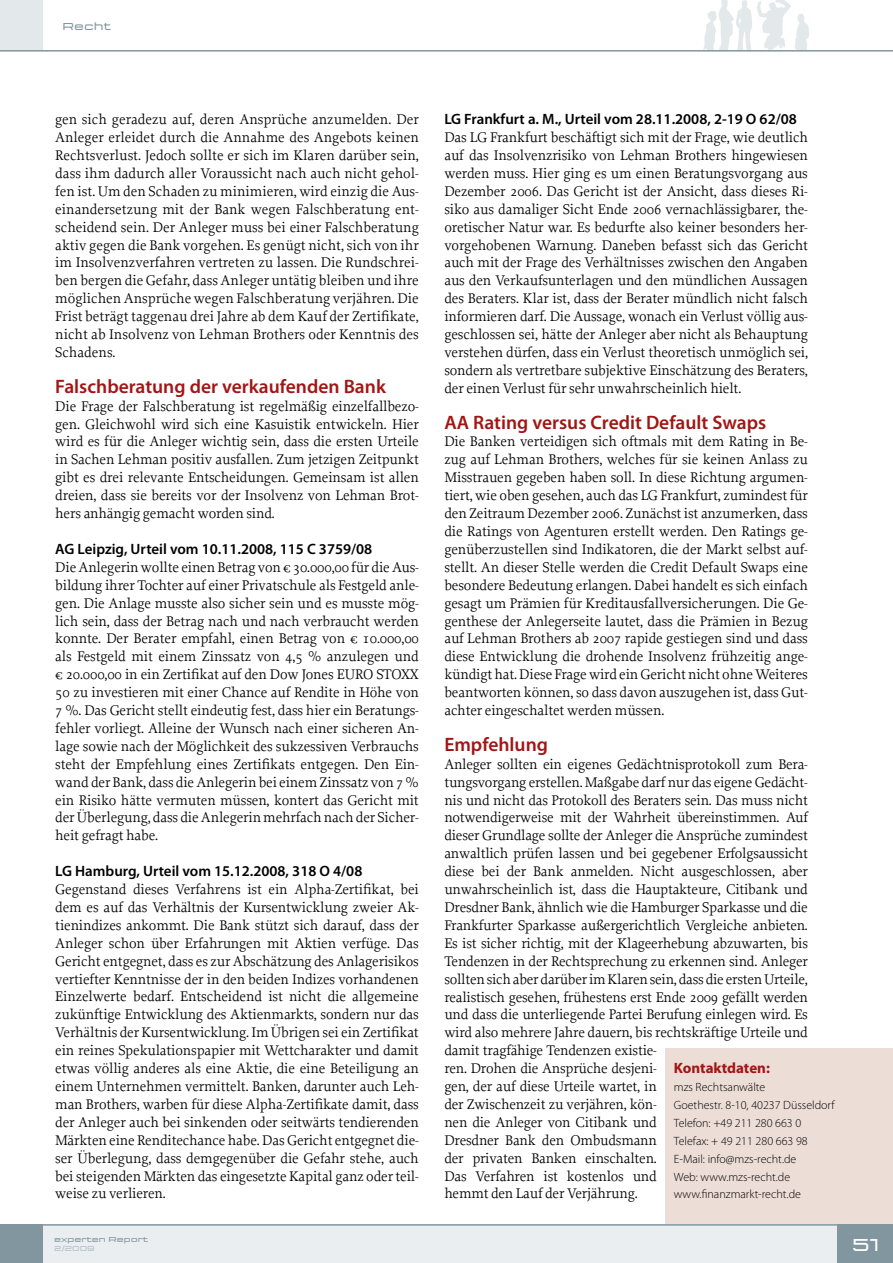
<style>
.page{position:relative;width:893px;height:1263px;background:#fff}
.page>*{position:absolute;margin:0;border:0;box-sizing:border-box;transform-origin:0 0}
.t1{font:600 19.5px "Myriad Pro";color:#a11615}
.t2{font:18px "Q Type Ext";color:#fff}
.t3{font:600 15px "Myriad Pro";color:#000}
.t4{font:700 15px "Myriad Pro";color:#a11615}
.t5{font:14.7px/17.9px "Proforma";letter-spacing:-.015em;color:#000;text-align:justify}
.t6{font:300 12px/17.9px "Myriad Pro";color:#000}
.t7{font:10.5px "Q Type Ext";color:#81969e}
.t8{font:7.5px "Q Type Ext";color:#81969e}
.t9{font:7.5px "Q Type Ext";color:#b1bfc6}
</style>
<div class="page">
<div style="left:0;top:1225px;width:893px;height:38px;background:#eaeef1"></div>
<div style="left:838px;top:1225px;width:55px;height:38px;background:#81969e"></div>
<hr style="left:0;top:1224px;width:893px;height:1px;background:#81969e">
<div style="left:0;top:0;width:43px;height:51px;background:#e3e9eb"></div>
<div style="left:0;top:1224px;width:43px;height:39px;background:#81969e"></div>
<img style="left:703px;top:0;width:106px;height:50px">
<hr style="left:0;top:50px;width:893px;height:2px;background:#81969e">
<div style="left:665px;top:1048px;width:228px;height:176px;background:#edddd7"></div>
<p class="t7" style="left:62px;top:21px;width:50px">Recht</p>
<p class="t5" style="left:55px;top:110px;width:365px">gen sich geradezu auf, deren Ansprüche anzumelden. Der Anleger erleidet durch die Annahme des Angebots keinen Rechtsverlust. Jedoch sollte er sich im Klaren darüber sein, dass ihm dadurch aller Voraussicht nach auch nicht gehol&shy;fen ist. Um den Schaden zu minimieren, wird einzig die Aus&shy;einandersetzung mit der Bank wegen Falschberatung ent&shy;scheidend sein. Der Anleger muss bei einer Falschberatung aktiv gegen die Bank vorgehen. Es genügt nicht, sich von ihr im Insolvenzverfahren vertreten zu lassen. Die Rundschrei&shy;ben bergen die Gefahr, dass Anleger untätig bleiben und ihre möglichen Ansprüche wegen Falschberatung verjähren. Die Frist beträgt taggenau drei Jahre ab dem Kauf der Zertifikate, nicht ab Insolvenz von Lehman Brothers oder Kenntnis des Schadens.</p>
<h1 class="t1" style="left:55px;top:374px;width:332px">Falschberatung der verkaufenden Bank</h1>
<p class="t5" style="left:55px;top:397px;width:365px">Die Frage der Falschberatung ist regelmäßig einzelfallbezo&shy;gen. Gleichwohl wird sich eine Kasuistik entwickeln. Hier wird es für die Anleger wichtig sein, dass die ersten Urteile in Sachen Lehman positiv ausfallen. Zum jetzigen Zeitpunkt gibt es drei relevante Entscheidungen. Gemeinsam ist allen dreien, dass sie bereits vor der Insolvenz von Lehman Brot&shy;hers anhängig gemacht worden sind.</p>
<p class="t3" style="left:55px;top:539px;width:318px">AG Leipzig, Urteil vom 10.11.2008, 115 C 3759/08</p>
<p class="t5" style="left:55px;top:558px;width:365px">Die Anlegerin wollte einen Betrag von € 30.000,00 für die Aus&shy;bildung ihrer Tochter auf einer Privatschule als Festgeld anle&shy;gen. Die Anlage musste also sicher sein und es musste mög&shy;lich sein, dass der Betrag nach und nach verbraucht werden konnte. Der Berater empfahl, einen Betrag von € 10.000,00 als Festgeld mit einem Zinssatz von 4,5 % anzulegen und € 20.000,00 in ein Zertifikat auf den Dow Jones EURO STOXX 50 zu investieren mit einer Chance auf Rendite in Höhe von 7 %. Das Gericht stellt eindeutig fest, dass hier ein Beratungs&shy;fehler vorliegt. Alleine der Wunsch nach einer sicheren An&shy;lage sowie nach der Möglichkeit des sukzessiven Verbrauchs steht der Empfehlung eines Zertifikats entgegen. Den Ein&shy;wand der Bank, dass die Anlegerin bei einem Zinssatz von 7 % ein Risiko hätte vermuten müssen, kontert das Gericht mit der Überlegung, dass die Anlegerin mehrfach nach der Sicher&shy;heit gefragt habe.</p>
<p class="t3" style="left:55px;top:861px;width:309px">LG Hamburg, Urteil vom 15.12.2008, 318 O 4/08</p>
<p class="t5" style="left:55px;top:880px;width:365px">Gegenstand dieses Verfahrens ist ein Alpha-Zertifikat, bei dem es auf das Verhältnis der Kursentwicklung zweier Ak&shy;tienindizes ankommt. Die Bank stützt sich darauf, dass der Anleger schon über Erfahrungen mit Aktien verfüge. Das Gericht entgegnet, dass es zur Abschätzung des Anlagerisikos vertiefter Kenntnisse der in den beiden Indizes vorhandenen Einzelwerte bedarf. Entscheidend ist nicht die allgemeine zukünftige Entwicklung des Aktienmarkts, sondern nur das Verhältnis der Kursentwicklung. Im Übrigen sei ein Zertifikat ein reines Spekulationspapier mit Wettcharakter und damit etwas völlig anderes als eine Aktie, die eine Beteiligung an einem Unternehmen vermittelt. Banken, darunter auch Leh&shy;man Brothers, warben für diese Alpha-Zertifikate damit, dass der Anleger auch bei sinkenden oder seitwärts tendierenden Märkten eine Renditechance habe. Das Gericht entgegnet die&shy;ser Überlegung, dass demgegenüber die Gefahr stehe, auch bei steigenden Märkten das eingesetzte Kapital ganz oder teil&shy;weise zu verlieren.</p>
<p class="t3" style="left:444px;top:110px;width:354px">LG Frankfurt a. M., Urteil vom 28.11.2008, 2-19 O 62/08</p>
<p class="t5" style="left:444px;top:128px;width:365px">Das LG Frankfurt beschäftigt sich mit der Frage, wie deutlich auf das Insolvenzrisiko von Lehman Brothers hingewiesen werden muss. Hier ging es um einen Beratungsvorgang aus Dezember 2006. Das Gericht ist der Ansicht, dass dieses Ri&shy;siko aus damaliger Sicht Ende 2006 vernachlässigbarer, the&shy;oretischer Natur war. Es bedurfte also keiner besonders her&shy;vorgehobenen Warnung. Daneben befasst sich das Gericht auch mit der Frage des Verhältnisses zwischen den Angaben aus den Verkaufsunterlagen und den mündlichen Aussagen des Beraters. Klar ist, dass der Berater mündlich nicht falsch informieren darf. Die Aussage, wonach ein Verlust völlig aus&shy;geschlossen sei, hätte der Anleger aber nicht als Behauptung verstehen dürfen, dass ein Verlust theoretisch unmöglich sei, sondern als vertretbare subjektive Einschätzung des Beraters, der einen Verlust für sehr unwahrscheinlich hielt.</p>
<h1 class="t1" style="left:444px;top:410px;width:323px">AA Rating versus Credit Default Swaps</h1>
<p class="t5" style="left:444px;top:432px;width:365px">Die Banken verteidigen sich oftmals mit dem Rating in Be&shy;zug auf Lehman Brothers, welches für sie keinen Anlass zu Misstrauen gegeben haben soll. In diese Richtung argumen&shy;tiert, wie oben gesehen, auch das LG Frankfurt, zumindest für den Zeitraum Dezember 2006. Zunächst ist anzumerken, dass die Ratings von Agenturen erstellt werden. Den Ratings ge&shy;genüberzustellen sind Indikatoren, die der Markt selbst auf&shy;stellt. An dieser Stelle werden die Credit Default Swaps eine besondere Bedeutung erlangen. Dabei handelt es sich einfach gesagt um Prämien für Kreditausfallversicherungen. Die Ge&shy;genthese der Anlegerseite lautet, dass die Prämien in Bezug auf Lehman Brothers ab 2007 rapide gestiegen sind und dass diese Entwicklung die drohende Insolvenz frühzeitig ange&shy;kündigt hat. Diese Frage wird ein Gericht nicht ohne Weiteres beantworten können, so dass davon auszugehen ist, dass Gut&shy;achter eingeschaltet werden müssen.</p>
<h1 class="t1" style="left:444px;top:732px;width:105px">Empfehlung</h1>
<p class="t5" style="left:444px;top:755px;width:365px;text-align:left">Anleger sollten ein eigenes Gedächtnisprotokoll zum Bera&shy;tungsvorgang erstellen. Maßgabe darf nur das eigene Gedächt&shy;nis und nicht das Protokoll des Beraters sein. Das muss nicht notwendigerweise mit der Wahrheit übereinstimmen. Auf dieser Grundlage sollte der Anleger die Ansprüche zumindest anwaltlich prüfen lassen und bei gegebener Erfolgsaussicht diese bei der Bank anmelden. Nicht ausgeschlossen, aber unwahrscheinlich ist, dass die Hauptakteure, Citibank und Dresdner Bank, ähnlich wie die Hamburger Sparkasse und die Frankfurter Sparkasse außergerichtlich Vergleiche anbieten.<br>Es ist sicher richtig, mit der Klageerhebung abzuwarten, bis Tendenzen in der Rechtsprechung zu erkennen sind. Anleger sollten sich aber darüber im Klaren sein, dass die ersten Urteile, realistisch gesehen, frühestens erst Ende 2009 gefällt werden und dass die unterliegende Partei Berufung einlegen wird. Es wird also mehrere Jahre dauern, bis rechtskräftige Urteile und damit tragfähige Tendenzen existie-<br>ren. Drohen die Ansprüche desjeni-<br>gen, der auf diese Urteile wartet, in<br>der Zwischenzeit zu verjähren, kön-<br>nen die Anleger von Citibank und<br>Dresdner Bank den Ombudsmann<br>der privaten Banken einschalten.<br>Das Verfahren ist kostenlos und<br>hemmt den Lauf der Verjährung.</p>
<p class="t4" style="left:674px;top:1058px;width:98px">Kontaktdaten:</p>
<p class="t6" style="left:674px;top:1078px;width:162px">mzs Rechtsanwälte<br>Goethestr. 8-10, 40237 Düsseldorf<br>Telefon: +49 211 280 663 0<br>Telefax: + 49 211 280 663 98<br>E-Mail: info@mzs-recht.de<br>Web: www.mzs-recht.de www.finanzmarkt-recht.de</p>
<p class="t8" style="left:54px;top:1234px;width:96px">experten Report</p>
<p class="t9" style="left:54px;top:1243px;width:42px">2/2009</p>
<p class="t2" style="left:852px;top:1233px;width:28px">51</p>
</div>
